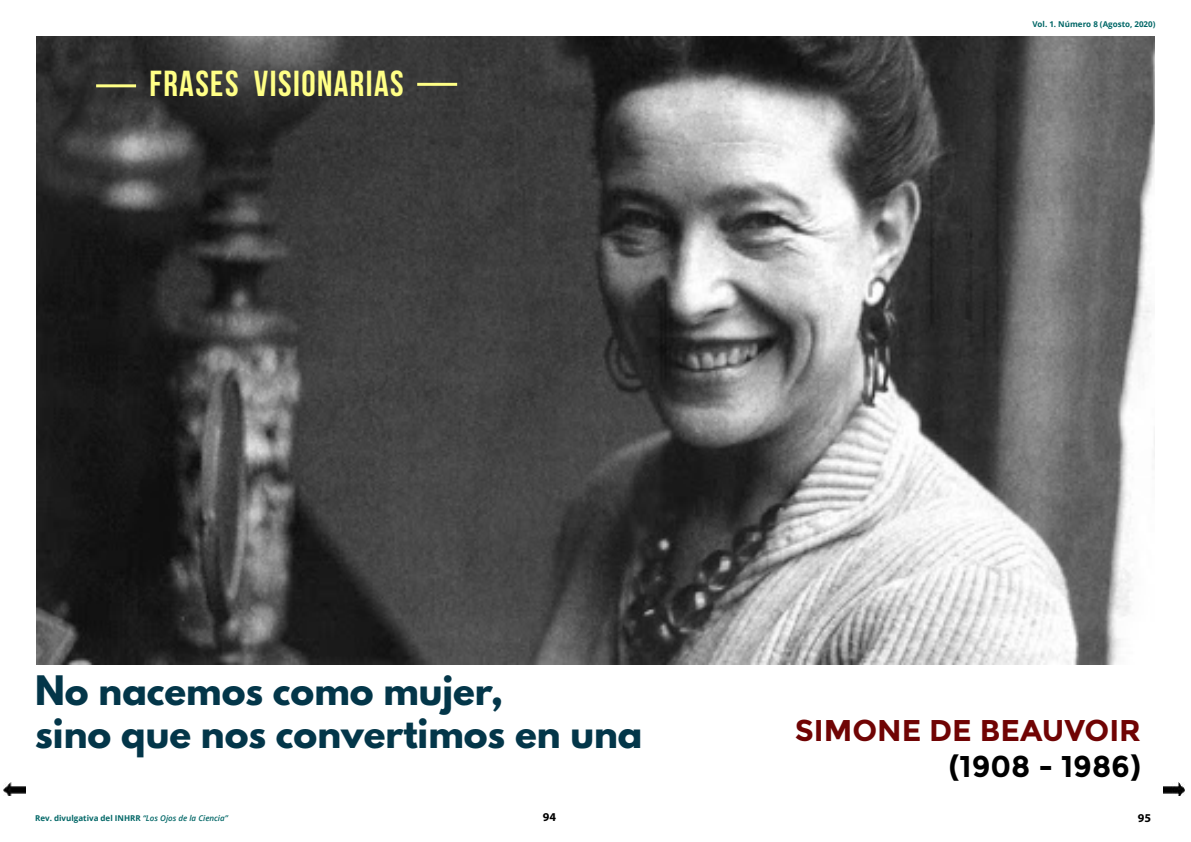
<style>
.page{position:relative;width:1191px;height:842px;background:#fff}
.page>*{position:absolute;margin:0;border:0;box-sizing:border-box;transform-origin:0 0}
.t1{font:700 36px/43.2px "League Spartan";color:#033649}
.t2{font:700 36px "Bebas Neue";letter-spacing:.04em;color:#ffff86}
.t3{font:700 30px "Montserrat";color:#700404}
.t4{font:700 30px "Montserrat";color:#000}
.t5{font:700 12px "Myriad Pro";color:#000}
.t6{font:700 8px "Open Sans";color:#066}
.s1{font-weight:600;font-style:italic}
</style>
<div class="page">
<img style="left:36px;top:36px;width:1119px;height:628px">
<hr style="left:96px;top:84px;width:40px;height:3px;background:#ffff86">
<hr style="left:417px;top:83px;width:40px;height:3px;background:#ffff86">
<img style="left:4px;top:782px;width:21px;height:14px">
<img style="left:1163px;top:782px;width:21px;height:14px">
<h1 class="t2" style="left:150px;top:62px;width:256px">FRASES VISIONARIAS</h1>
<p class="t6" style="left:1032px;top:21px;width:125px">Vol. 1. Número 8 (Agosto, 2020)</p>
<h1 class="t1" style="left:35px;top:673px;width:609px">No nacemos como mujer,<br>sino que nos convertimos en una</h1>
<h2 class="t3" style="left:794px;top:712px;width:348px">SIMONE DE BEAUVOIR</h2>
<h2 class="t4" style="left:948px;top:748px;width:194px">(1908 - 1986)</h2>
<p class="t6" style="left:35px;top:814px;width:194px">Rev. divulgativa del INHRR <span class="s1">“Los Ojos de la Ciencia”</span></p>
<h3 class="t5" style="left:543px;top:810px;width:15px">94</h3>
<h3 class="t5" style="left:1137px;top:811px;width:15px">95</h3>
</div>
